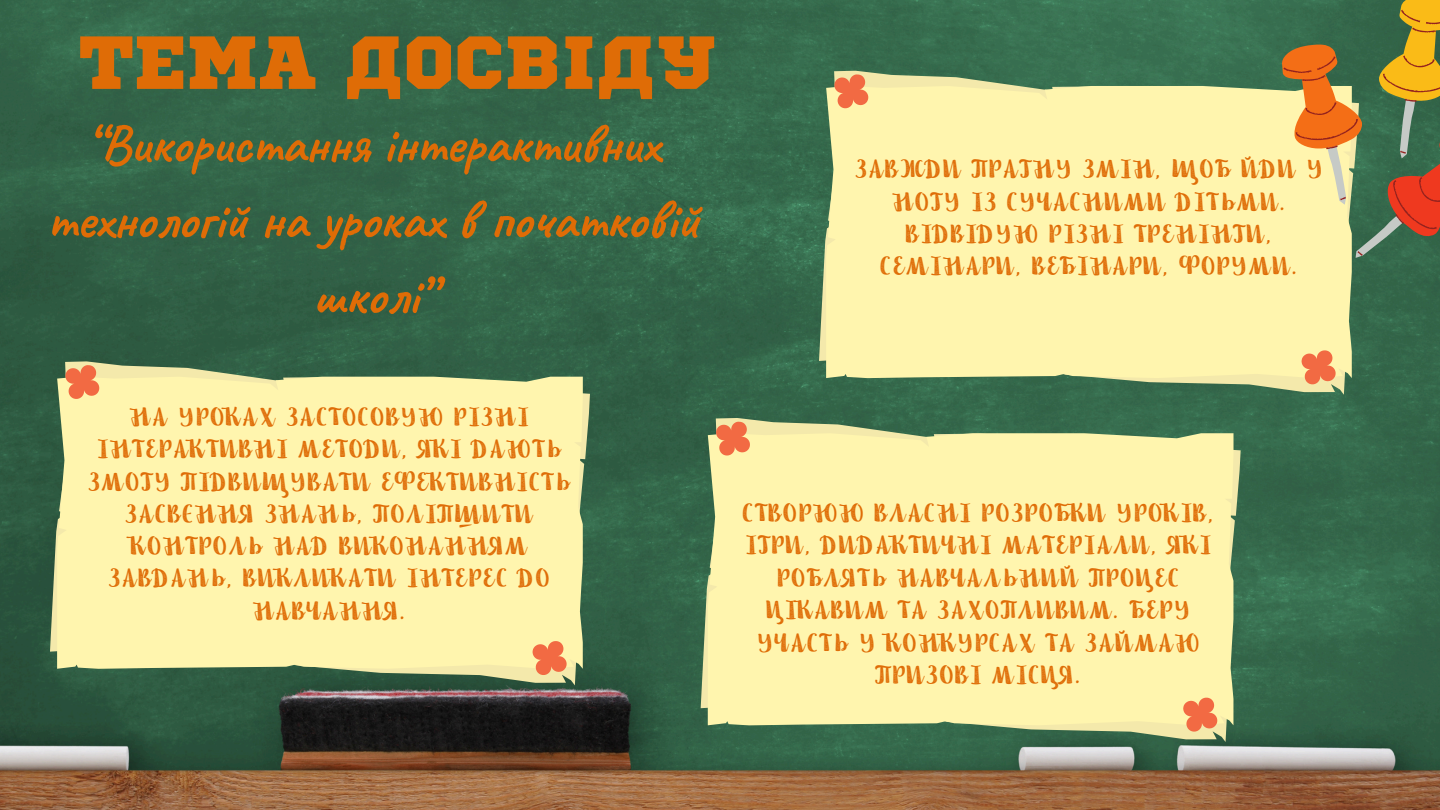
<style>
.page{position:relative;width:1440px;height:810px;background:#fff}
.page>*{position:absolute;margin:0;border:0;box-sizing:border-box;transform-origin:0 0}
.t1{font:75px "Sports World";color:#df6c06}
.t2{font:700 54.6px/75.8px "Caveat";color:#df6c06;text-align:center}
.t3{font:23.2px/32.4px "Nefelibata Brush Canvas";letter-spacing:.08em;color:#df6c06;text-align:center}
</style>
<div class="page">
<img style="left:0;top:0;width:1440px;height:810px">
<svg style="left:50px;top:361px;width:540px;height:324px;background:#456b4e"></svg>
<svg style="left:57px;top:377px;width:526px;height:292px;background:#e4e1a0"></svg>
<svg style="left:65px;top:365px;width:502px;height:310px;background:#f5eca8"></svg>
<svg style="left:701px;top:418px;width:540px;height:324px;background:#4b7655"></svg>
<svg style="left:708px;top:433px;width:526px;height:292px;background:#e5e2a1"></svg>
<svg style="left:716px;top:422px;width:501px;height:310px;background:#f5eda8"></svg>
<svg style="left:819px;top:71px;width:540px;height:324px;background:#4a7857"></svg>
<svg style="left:826px;top:86px;width:526px;height:292px;background:#d6d89a"></svg>
<svg style="left:834px;top:74px;width:502px;height:310px;background:#f6eda8"></svg>
<svg style="left:1233px;top:0;width:207px;height:285px;background:#a29e66"></svg>
<p class="t1" style="left:79px;top:29px;width:640px">ТЕМА ДОСВІДУ</p>
<p class="t2" style="left:46px;top:106px;width:655px">“Використання інтерактивних технологій на уроках в початковій школі”</p>
<p class="t3" style="left:855px;top:155px;width:469px">ЗАВЖДИ ПРАГНУ ЗМІН, ЩОБ ЙДИ У<br>НОГУ ІЗ СУЧАСНИМИ ДІТЬМИ.</p>
<h1 class="t3" style="left:881px;top:219px;width:418px">ВІДВІДУЮ РІЗНІ ТРЕНІНГИ,<br>СЕМІНАРИ, ВЕБІНАРИ, ФОРУМИ.</h1>
<p class="t3" style="left:88px;top:402px;width:484px">НА УРОКАХ ЗАСТОСОВУЮ РІЗНІ<br>ІНТЕРАКТИВНІ МЕТОДИ, ЯКІ ДАЮТЬ<br>ЗМОГУ ПІДВИЩУВАТИ ЕФЕКТИВНІСТЬ<br>ЗАСВЄННЯ ЗНАНЬ, ПОЛІПШИТИ<br>КОНТРОЛЬ НАД ВИКОНАННЯМ<br>ЗАВДАНЬ, ВИКЛИКАТИ ІНТЕРЕС ДО<br>НАВЧАННЯ.</p>
<h2 class="t3" style="left:743px;top:498px;width:472px">СТВОРЮЮ ВЛАСНІ РОЗРОБКИ УРОКІВ,<br>ІГРИ, ДИДАКТИЧНІ МАТЕРІАЛИ, ЯКІ<br>РОБЛЯТЬ НАВЧАЛЬНИЙ ПРОЦЕС<br>ЦІКАВИМ ТА ЗАХОПЛИВИМ. БЕРУ<br>УЧАСТЬ У КОНКУРСАХ ТА ЗАЙМАЮ<br>ПРИЗОВІ МІСЦЯ.</h2>
</div>
